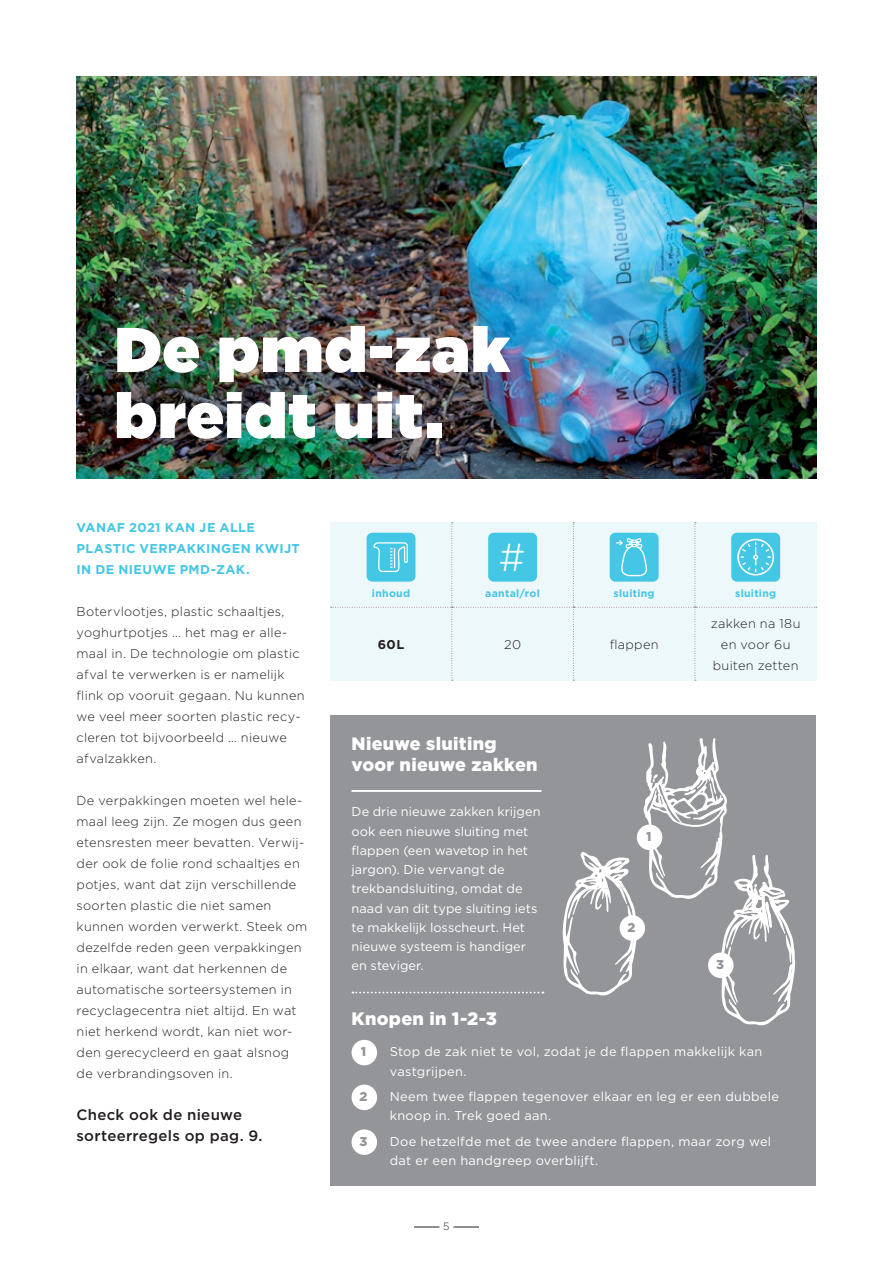
<style>
.page{position:relative;width:893px;height:1263px;background:#fff}
.page>*{position:absolute;margin:0;border:0;box-sizing:border-box;transform-origin:0 0}
.t1{font:900 63px/66px "Gotham";letter-spacing:.015em;color:#fff}
.t2{font:300 39px "Gotham";color:#fff}
.t3{font:900 18px/21px "Gotham";letter-spacing:.015em;color:#fff}
.t4{font:500 15px/21px "Gotham";letter-spacing:.02em;color:#231f20}
.t5{font:300 12.75px/21px "Gotham";letter-spacing:.025em;color:#231f20}
.t6{font:12.75px/19.2px "Gotham";letter-spacing:.01em;color:#fff}
.t7{font:700 12.75px/21px "Gotham";letter-spacing:.025em;color:#44c6e5}
.t8{font:900 12.75px "Gotham";color:#939598}
.t9{font:700 12.75px "Gotham";color:#231f20}
.t10{font:700 10.5px "Gotham";letter-spacing:.025em;color:#44c6e5}
.t11{font:300 10.5px "Gotham";color:#231f20}
</style>
<div class="page">
<div style="left:331px;top:715px;width:485px;height:471px;background:#939598"></div>
<img style="left:77px;top:77px;width:739px;height:401px">
<hr style="left:352px;top:790px;width:189px;height:2px;background:#fff">
<svg style="left:331px;top:522px;width:486px;height:159px;background:#d9f1f8"></svg>
<svg style="left:352px;top:992px;width:191px;height:1px"></svg>
<div style="left:352px;top:1040px;width:25px;height:25px;background:#fff;border-radius:50%"></div>
<div style="left:352px;top:1084px;width:25px;height:26px;background:#fff;border-radius:50%"></div>
<div style="left:352px;top:1129px;width:25px;height:26px;background:#fff;border-radius:50%"></div>
<svg style="left:563px;top:852px;width:74px;height:143px"></svg>
<svg style="left:644px;top:738px;width:151px;height:287px"></svg>
<div style="left:637px;top:824px;width:25px;height:26px;background:#fff;border-radius:50%"></div>
<div style="left:620px;top:915px;width:25px;height:26px;background:#fff;border-radius:50%"></div>
<div style="left:708px;top:952px;width:26px;height:26px;background:#fff;border-radius:50%"></div>
<svg style="left:414px;top:1227px;width:25px;height:1px"></svg>
<svg style="left:453px;top:1227px;width:26px;height:1px"></svg>
<h1 class="t1" style="left:115px;top:316px;width:397px">De pmd-zak breidt uit.</h1>
<p class="t7" style="left:77px;top:517px;width:225px">VANAF 2021 KAN JE ALLE<br>PLASTIC VERPAKKINGEN KWIJT<br>IN DE NIEUWE PMD-ZAK.</p>
<p class="t5" style="left:77px;top:601px;width:230px">Botervlootjes, plastic schaaltjes, yoghurtpotjes … het mag er alle&shy;maal in. De technologie om plastic afval te verwerken is er namelijk flink op vooruit gegaan. Nu kunnen we veel meer soorten plastic recy&shy;cleren tot bijvoorbeeld … nieuwe afvalzakken.</p>
<p class="t5" style="left:77px;top:790px;width:232px">De verpakkingen moeten wel hele&shy;maal leeg zijn. Ze mogen dus geen etensresten meer bevatten. Verwij&shy;der ook de folie rond schaaltjes en potjes, want dat zijn verschillende soorten plastic die niet samen kunnen worden verwerkt. Steek om dezelfde reden geen verpakkingen in elkaar, want dat herkennen de automatische sorteersystemen in recyclagecentra niet altijd. En wat niet herkend wordt, kan niet wor&shy;den gerecycleerd en gaat alsnog de verbrandingsoven in.</p>
<p class="t4" style="left:77px;top:1104px;width:188px">Check ook de nieuwe sorteerregels op pag. 9.</p>
<p class="t10" style="left:372px;top:586px;width:40px">inhoud</p>
<h2 class="t2" style="left:498px;top:532px;width:29px">#</h2>
<p class="t10" style="left:485px;top:586px;width:56px">aantal/rol</p>
<p class="t10" style="left:614px;top:586px;width:43px">sluiting</p>
<p class="t10" style="left:735px;top:586px;width:43px">sluiting</p>
<p class="t9" style="left:378px;top:636px;width:28px">60L</p>
<p class="t5" style="left:504px;top:634px;width:18px">20</p>
<p class="t5" style="left:610px;top:634px;width:50px">flappen</p>
<h3 class="t3" style="left:352px;top:732px;width:188px">Nieuwe sluiting voor nieuwe zakken</h3>
<p class="t6" style="left:352px;top:802px;width:191px">De drie nieuwe zakken krijgen ook een nieuwe sluiting met flappen (een wavetop in het jargon). Die vervangt de trekbandsluiting, omdat de naad van dit type sluiting iets te makkelijk losscheurt. Het nieuwe systeem is handiger en steviger.</p>
<p class="t8" style="left:646px;top:828px;width:7px">1</p>
<p class="t8" style="left:628px;top:918px;width:9px">2</p>
<p class="t5" style="left:711px;top:613px;width:91px;text-align:center">zakken na 18u en voor 6u buiten zetten</p>
<p class="t8" style="left:716px;top:955px;width:9px">3</p>
<h3 class="t3" style="left:352px;top:1008px;width:147px">Knopen in 1-2-3</h3>
<p class="t8" style="left:361px;top:1043px;width:7px">1</p>
<p class="t6" style="left:390px;top:1042px;width:374px">Stop de zak niet te vol, zodat je de flappen makkelijk kan vastgrijpen.</p>
<p class="t8" style="left:360px;top:1088px;width:9px">2</p>
<p class="t6" style="left:390px;top:1087px;width:391px">Neem twee flappen tegenover elkaar en leg er een dubbele knoop in. Trek goed aan.</p>
<p class="t8" style="left:360px;top:1132px;width:9px">3</p>
<p class="t6" style="left:390px;top:1131px;width:383px">Doe hetzelfde met de twee andere flappen, maar zorg wel dat er een handgreep overblijft.</p>
<p class="t11" style="left:443px;top:1220px;width:8px">5</p>
</div>
